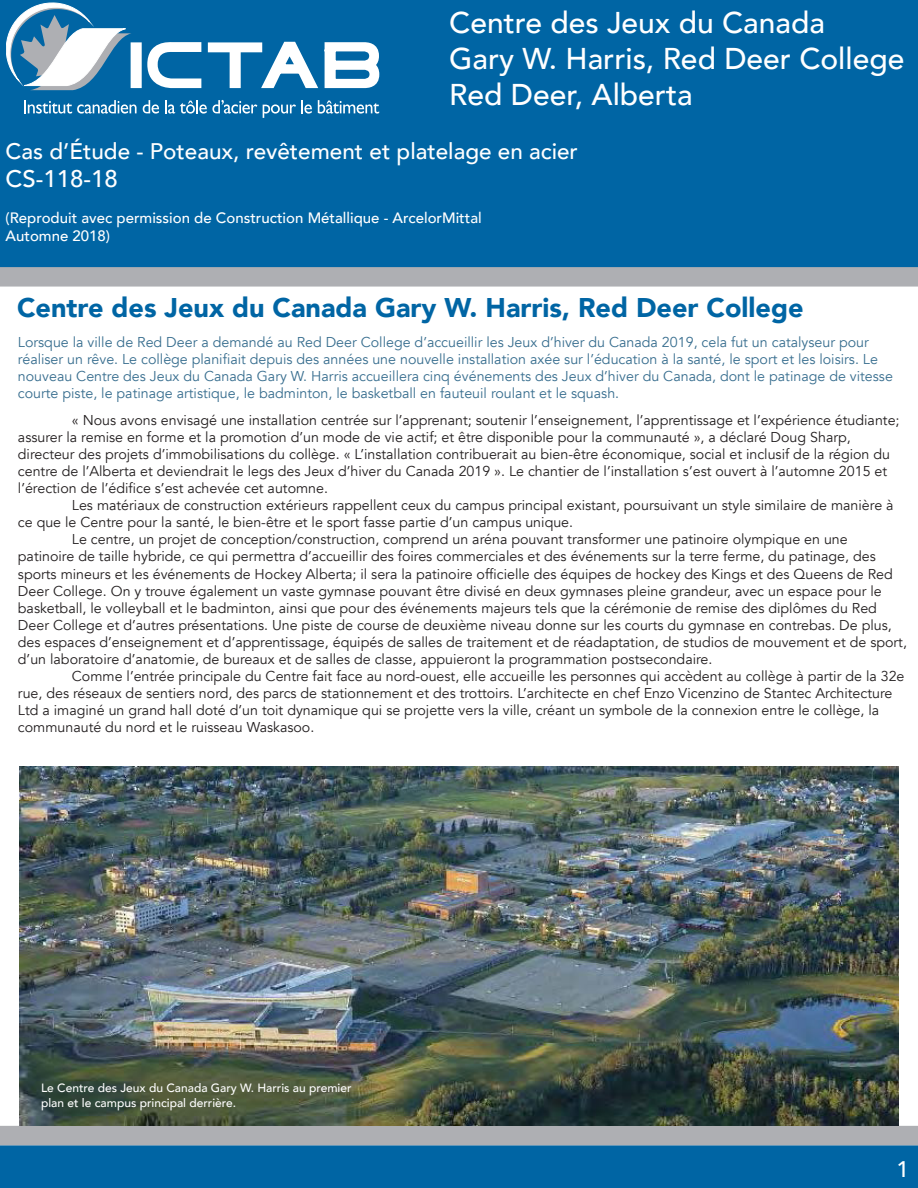
<style>
.page{position:relative;width:918px;height:1188px;background:#fff}
.page>*{position:absolute;margin:0;border:0;box-sizing:border-box;transform-origin:0 0}
.t1{font:500 30px "Avenir";color:#fff}
.t2{font:900 27px "Avenir";color:#0065a4}
.t3{font:500 24px "Avenir";color:#fff}
.t4{font:500 22.5px "Avenir";color:#fff}
.t5{font:500 15px "Avenir";color:#fff}
.t6{font:14.25px/17.1px "Avenir";color:#231f20}
.t7{font:14.25px/17.1px "Avenir";color:#386e8f}
.t8{font:500 12px "Avenir";color:#fff}
</style>
<div class="page">
<div style="left:0;top:0;width:918px;height:267px;background:#0065a4"></div>
<svg style="left:0;top:267px;width:918px;height:20px;background:#aeb0b4"></svg>
<svg style="left:0;top:1126px;width:918px;height:62px;background:#367ca8"></svg>
<img style="left:20px;top:767px;width:878px;height:359px">
<svg style="left:6px;top:3px;width:125px;height:87px"></svg>
<svg style="left:24px;top:100px;width:113px;height:14px;background:#4c92bf"></svg>
<svg style="left:143px;top:100px;width:16px;height:14px"></svg>
<svg style="left:165px;top:100px;width:92px;height:14px"></svg>
<svg style="left:263px;top:100px;width:49px;height:18px"></svg>
<svg style="left:318px;top:100px;width:61px;height:14px"></svg>
<svg style="left:146px;top:41px;width:56px;height:48px"></svg>
<div style="left:131px;top:42px;width:11px;height:46px;background:#fff;border:2px solid #fff"></div>
<div style="left:230px;top:44px;width:11px;height:44px;background:#fff;border:2px solid #fff"></div>
<div style="left:208px;top:42px;width:54px;height:10px;background:#fff;border:2px solid #fff"></div>
<svg style="left:260px;top:41px;width:119px;height:48px"></svg>
<p class="t1" style="left:449px;top:-4px;width:377px">Centre des Jeux du Canada</p>
<p class="t1" style="left:449px;top:32px;width:457px">Gary W. Harris, Red Deer College</p>
<p class="t1" style="left:449px;top:68px;width:245px">Red Deer, Alberta</p>
<p class="t4" style="left:6px;top:131px;width:574px">Cas d’Étude - Poteaux, revêtement et platelage en acier</p>
<p class="t3" style="left:6px;top:158px;width:114px">CS-118-18</p>
<p class="t5" style="left:6px;top:205px;width:478px">(Reproduit avec permission de Construction Métallique - ArcelorMittal</p>
<p class="t5" style="left:6px;top:223px;width:106px">Automne 2018)</p>
<p class="t2" style="left:17px;top:284px;width:788px">Centre des Jeux du Canada Gary W. Harris, Red Deer College</p>
<p class="t7" style="left:18px;top:333px;width:876px">Lorsque la ville de Red Deer a demandé au Red Deer College d’accueillir les Jeux d’hiver du Canada 2019, cela fut un catalyseur pour réaliser un rêve. Le collège planifiait depuis des années une nouvelle installation axée sur l’éducation à la santé, le sport et les loisirs. Le nouveau Centre des Jeux du Canada Gary W. Harris accueillera cinq événements des Jeux d’hiver du Canada, dont le patinage de vitesse courte piste, le patinage artistique, le badminton, le basketball en fauteuil roulant et le squash.</p>
<p class="t6" style="left:18px;top:411px;width:883px;text-indent:54px">« Nous avons envisagé une installation centrée sur l’apprenant; soutenir l’enseignement, l’apprentissage et l’expérience étudiante; assurer la remise en forme et la promotion d’un mode de vie actif; et être disponible pour la communauté », a déclaré Doug Sharp, directeur des projets d’immobilisations du collège. « L’installation contribuerait au bien-être économique, social et inclusif de la région du centre de l’Alberta et deviendrait le legs des Jeux d’hiver du Canada 2019 ». Le chantier de l’installation s’est ouvert à l’automne 2015 et l’érection de l’édifice s’est achevée cet automne.</p>
<p class="t6" style="left:18px;top:497px;width:877px;text-indent:54px">Les matériaux de construction extérieurs rappellent ceux du campus principal existant, poursuivant un style similaire de manière à ce que le Centre pour la santé, le bien-être et le sport fasse partie d’un campus unique.</p>
<p class="t6" style="left:18px;top:531px;width:891px;text-indent:54px">Le centre, un projet de conception/construction, comprend un aréna pouvant transformer une patinoire olympique en une patinoire de taille hybride, ce qui permettra d’accueillir des foires commerciales et des événements sur la terre ferme, du patinage, des sports mineurs et les événements de Hockey Alberta; il sera la patinoire officielle des équipes de hockey des Kings et des Queens de Red Deer College. On y trouve également un vaste gymnase pouvant être divisé en deux gymnases pleine grandeur, avec un espace pour le basketball, le volleyball et le badminton, ainsi que pour des événements majeurs tels que la cérémonie de remise des diplômes du Red Deer College et d’autres présentations. Une piste de course de deuxième niveau donne sur les courts du gymnase en contrebas. De plus, des espaces d’enseignement et d’apprentissage, équipés de salles de traitement et de réadaptation, de studios de mouvement et de sport, d’un laboratoire d’anatomie, de bureaux et de salles de classe, appuieront la programmation postsecondaire.</p>
<p class="t6" style="left:18px;top:668px;width:888px;text-indent:54px">Comme l’entrée principale du Centre fait face au nord-ouest, elle accueille les personnes qui accèdent au collège à partir de la 32e rue, des réseaux de sentiers nord, des parcs de stationnement et des trottoirs. L’architecte en chef Enzo Vicenzino de Stantec Architecture Ltd a imaginé un grand hall doté d’un toit dynamique qui se projette vers la ville, créant un symbole de la connexion entre le collège, la communauté du nord et le ruisseau Waskasoo.</p>
<p class="t8" style="left:41px;top:1078px;width:312px">Le Centre des Jeux du Canada Gary W. Harris au premier</p>
<p class="t8" style="left:41px;top:1092px;width:197px">plan et le campus principal derrière.</p>
<p class="t4" style="left:897px;top:1149px;width:14px">1</p>
</div>
